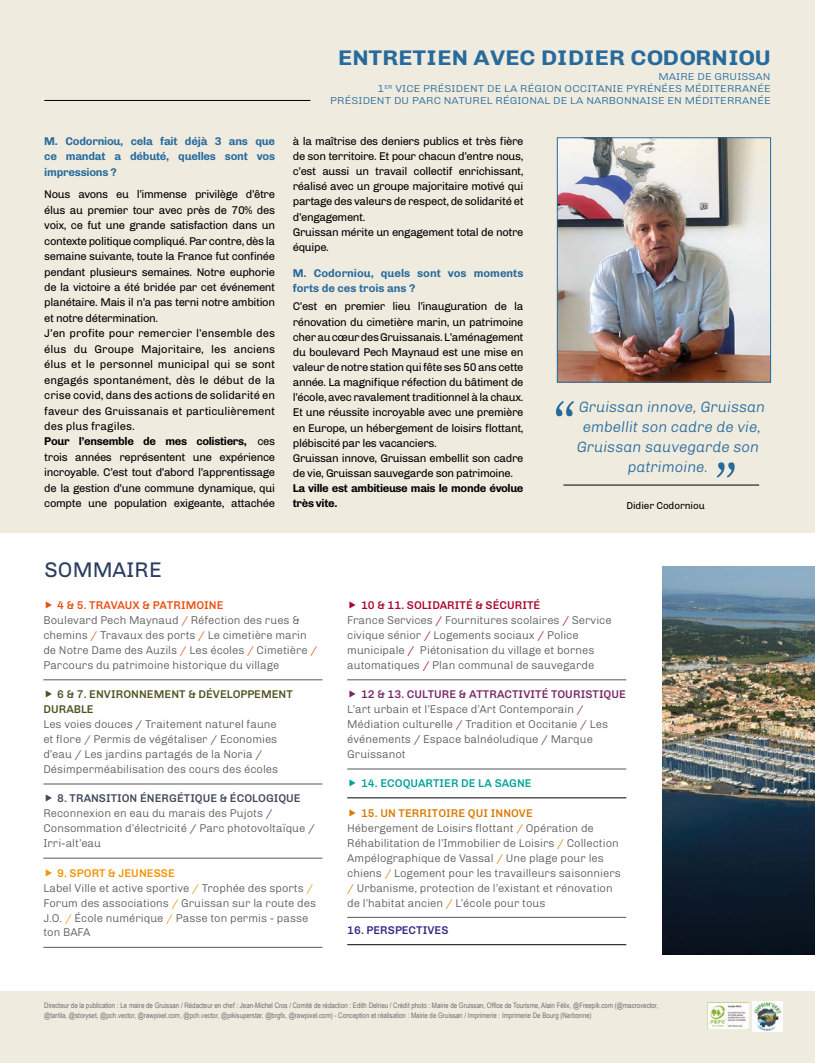
<style>
.page{position:relative;width:815px;height:1063px;background:#fff}
.page>*{position:absolute;margin:0;border:0;box-sizing:border-box;transform-origin:0 0}
.t1{font:700 21.25px "Chivo";letter-spacing:.01em;color:#276a9c;scale:1.11 1}
.t2{font:21.25px "Chivo";letter-spacing:.01em;color:#2b3e60}
.t3{font:italic 300 15px/20px "Chivo";color:#276a9c;text-align:center}
.t4{font:11.25px/15.5px "Chivo";letter-spacing:-.03em;color:#000}
.t5{font:300 11.25px/15px "Chivo";color:#575756}
.t6{font:700 11.25px/15.5px "Chivo";letter-spacing:-.02em;color:#276a9c;text-align:justify}
.t7{font:700 11.25px/15.1px "Chivo";color:#276a9c}
.t8{font:700 11.25px/15.1px "Chivo";letter-spacing:-.03em;color:#000}
.t9{font:500 11.25px "Chivo";letter-spacing:.005em;color:#00a19a}
.t10{font:500 11.25px "Chivo";letter-spacing:.01em;color:#312783}
.t11{font:300 10px/12px "Chivo";letter-spacing:.01em;color:#276a9c;text-align:right;scale:1.11 1}
.t12{font:10px "Chivo";letter-spacing:-.01em;color:#000}
.t13{font:7.5px/10px "Arial Narrow";color:#706f6f}
.s1{font-weight:700}
.s2{font-weight:500;color:#e94e0f}
.s3{color:#e94e0f}
.s4{font-weight:500;color:#4f5121}
.s5{color:#4f5121}
.s6{font-weight:500;color:#41475c}
.s7{color:#41475c}
.s8{font-weight:500;color:#f39200}
.s9{color:#f39200}
.s10{font-weight:500;color:#a80830}
.s11{color:#a80830}
.s12{font-weight:500;color:#79276a}
.s13{color:#79276a}
.s14{font-weight:500;color:#d67b00}
.s15{color:#d67b00}
</style>
<div class="page">
<div style="left:0;top:992px;width:815px;height:71px;background:#efebdf"></div>
<div style="left:0;top:0;width:815px;height:532px;background:#efebdf"></div>
<img style="left:559px;top:140px;width:210px;height:240px">
<div style="left:557px;top:138px;width:214px;height:244px;border:1px solid #276a9c"></div>
<hr style="left:44px;top:100px;width:266px;height:1px;background:#000">
<svg style="left:556px;top:401px;width:18px;height:15px"></svg>
<hr style="left:563px;top:485px;width:196px;height:1px;background:#000">
<hr style="left:43px;top:680px;width:279px;height:1px;background:#575756">
<hr style="left:43px;top:784px;width:279px;height:1px;background:#575756">
<hr style="left:43px;top:858px;width:279px;height:1px;background:#575756">
<hr style="left:43px;top:947px;width:279px;height:1px;background:#575756">
<hr style="left:347px;top:680px;width:279px;height:1px;background:#575756">
<hr style="left:347px;top:769px;width:279px;height:1px;background:#575756">
<hr style="left:347px;top:798px;width:279px;height:1px;background:#000">
<hr style="left:347px;top:917px;width:279px;height:1px;background:#575756">
<hr style="left:347px;top:944px;width:279px;height:1px;background:#000">
<svg style="left:717px;top:462px;width:18px;height:16px"></svg>
<img style="left:663px;top:567px;width:152px;height:388px">
<img style="left:753px;top:1001px;width:30px;height:30px">
<img style="left:708px;top:1002px;width:40px;height:28px">
<p class="t6" style="left:44px;top:133px;width:232px">M. Codorniou, cela fait déjà 3 ans que ce mandat a débuté, quelles sont vos impressions ?</p>
<p class="t4" style="left:44px;top:187px;width:232px">Nous avons eu l’immense privilège d’être élus au premier tour avec près de 70% des voix, ce fut une grande satisfaction dans un contexte politique compliqué. Par contre, dès la semaine suivante, toute la France fut confinée pendant plusieurs semaines. Notre euphorie de la victoire a été bridée par cet événement planétaire. Mais il n’a pas terni notre ambition et notre détermination.<br>J’en profite pour remercier l’ensemble des élus du Groupe Majoritaire, les anciens élus et le personnel municipal qui se sont engagés spontanément, dès le début de la crise covid, dans des actions de solidarité en faveur des Gruissanais et particulièrement des plus fragiles.<br><span class="s1">Pour l’ensemble de mes colistiers,</span> ces trois années représentent une expérience incroyable. C’est tout d’abord l’apprentissage de la gestion d’une commune dynamique, qui compte une population exigeante, attachée</p>
<h1 class="t1" style="left:338px;top:46px;width:391px">ENTRETIEN AVEC DIDIER CODORNIOU</h1>
<p class="t11" style="left:330px;top:71px;width:398px">MAIRE DE GRUISSAN<br>1<sup>ER</sup> VICE PRÉSIDENT DE LA RÉGION OCCITANIE PYRÉNÉES MÉDITERRANÉE<br>PRÉSIDENT DU PARC NATUREL RÉGIONAL DE LA NARBONNAISE EN MÉDITERRANÉE</p>
<p class="t4" style="left:293px;top:133px;width:232px;line-height:15.1px">à la maîtrise des deniers publics et très fière de son territoire. Et pour chacun d’entre nous, c’est aussi un travail collectif enrichissant, réalisé avec un groupe majoritaire motivé qui partage des valeurs de respect, de solidarité et d’engagement.<br>Gruissan mérite un engagement total de notre équipe.</p>
<p class="t7" style="left:293px;top:265px;width:232px">M. Codorniou, quels sont vos moments forts de ces trois ans ?</p>
<p class="t4" style="left:293px;top:299px;width:232px;line-height:15.1px">C’est en premier lieu l’inauguration de la rénovation du cimetière marin, un patrimoine cher au cœur des Gruissanais. L’aménagement du boulevard Pech Maynaud est une mise en valeur de notre station qui fête ses 50 ans cette année. La magnifique réfection du bâtiment de l’école, avec ravalement traditionnel à la chaux.<br>Et une réussite incroyable avec une première en Europe, un hébergement de loisirs flottant, plébiscité par les vacanciers.<br>Gruissan innove, Gruissan embellit son cadre de vie, Gruissan sauvegarde son patrimoine.</p>
<p class="t8" style="left:293px;top:481px;width:232px">La ville est ambitieuse mais le monde évolue très vite.</p>
<h2 class="t3" style="left:577px;top:398px;width:190px">Gruissan innove, Gruissan embellit son cadre de vie,<br>Gruissan sauvegarde son patrimoine.</h2>
<p class="t12" style="left:626px;top:500px;width:80px">Didier Codorniou</p>
<h1 class="t2" style="left:44px;top:558px;width:119px">SOMMAIRE</h1>
<p class="t5" style="left:43px;top:598px;width:275px;text-indent:14px"><span class="s2">4 &amp; 5. TRAVAUX &amp; PATRIMOINE<br></span>Boulevard Pech Maynaud <span class="s3">/</span> Réfection des rues &amp; chemins <span class="s3">/</span> Travaux des ports <span class="s3">/</span> Le cimetière marin de Notre Dame des Auzils <span class="s3">/</span> Les écoles <span class="s3">/</span> Cimetière <span class="s3">/ </span>Parcours du patrimoine historique du village</p>
<p class="t5" style="left:43px;top:687px;width:251px;text-indent:14px"><span class="s4">6 &amp; 7. ENVIRONNEMENT &amp; DÉVELOPPEMENT DURABLE<br></span>Les voies douces <span class="s5">/</span> Traitement naturel faune<br>et flore / Permis de végétaliser <span class="s5">/</span> Economies d’eau <span class="s5">/</span> Les jardins partagés de la Noria <span class="s5">/ </span>Désimperméabilisation des cours des écoles</p>
<p class="t5" style="left:43px;top:791px;width:273px;text-indent:14px"><span class="s6">8. TRANSITION ÉNERGÉTIQUE &amp; ÉCOLOGIQUE </span>Reconnexion en eau du marais des Pujots <span class="s7">/ </span>Consommation d’électricité <span class="s7">/</span> Parc photovoltaïque <span class="s7">/ </span>Irri-alt’eau</p>
<p class="t5" style="left:43px;top:865px;width:274px;text-indent:14px"><span class="s8">9. SPORT &amp; JEUNESSE<br></span>Label Ville et active sportive <span class="s9">/</span> Trophée des sports <span class="s9">/ </span>Forum des associations <span class="s9">/</span> Gruissan sur la route des J.O. <span class="s9">/</span> École numérique <span class="s9">/</span> Passe ton permis - passe ton BAFA</p>
<p class="t5" style="left:347px;top:598px;width:266px;text-indent:14px"><span class="s10">10 &amp; 11. SOLIDARITÉ &amp; SÉCURITÉ<br></span>France Services <span class="s11">/</span> Fournitures scolaires <span class="s11">/</span> Service civique sénior <span class="s11">/</span> Logements sociaux <span class="s11">/</span> Police municipale <span class="s11">/</span> Piétonisation du village et bornes automatiques <span class="s11">/</span> Plan communal de sauvegarde</p>
<p class="t5" style="left:347px;top:687px;width:280px;text-indent:14px"><span class="s12">12 &amp; 13. CULTURE &amp; ATTRACTIVITÉ TOURISTIQUE </span>L’art urbain et l’Espace d’Art Contemporain <span class="s13">/ </span>Médiation culturelle <span class="s13">/</span> Tradition et Occitanie <span class="s13">/</span> Les événements <span class="s13">/</span> Espace balnéoludique <span class="s13">/</span> Marque Gruissanot</p>
<p class="t9" style="left:361px;top:777px;width:172px">14. ECOQUARTIER DE LA SAGNE</p>
<p class="t5" style="left:347px;top:805px;width:275px;text-indent:14px"><span class="s14">15. UN TERRITOIRE QUI INNOVE<br></span>Hébergement de Loisirs flottant <span class="s15">/</span> Opération de Réhabilitation de l’Immobilier de Loisirs <span class="s15">/</span> Collection Ampélographique de Vassal <span class="s15">/</span> Une plage pour les chiens <span class="s15">/</span> Logement pour les travailleurs saisonniers <span class="s15">/</span> Urbanisme, protection de l’existant et rénovation de l’habitat ancien <span class="s15">/</span> L’école pour tous</p>
<p class="t10" style="left:347px;top:924px;width:103px">16. PERSPECTIVES</p>
<p class="t13" style="left:44px;top:1000px;width:616px">Directeur de la publication : Le maire de Gruissan / Rédacteur en chef : Jean-Michel Cros / Comité de rédaction : Edith Delrieu / Crédit photo : Mairie de Gruissan, Office de Tourisme, Alain Félix, @Freepik.com (@macrovector, @tartila, @storyset, @pch.vector, @rawpixel.com, @pch.vector, @pikisuperstar, @brgfx, @rawpixel.com) - Conception et réalisation : Mairie de Gruissan / Imprimerie : Imprimerie De Bourg (Narbonne)</p>
</div>
